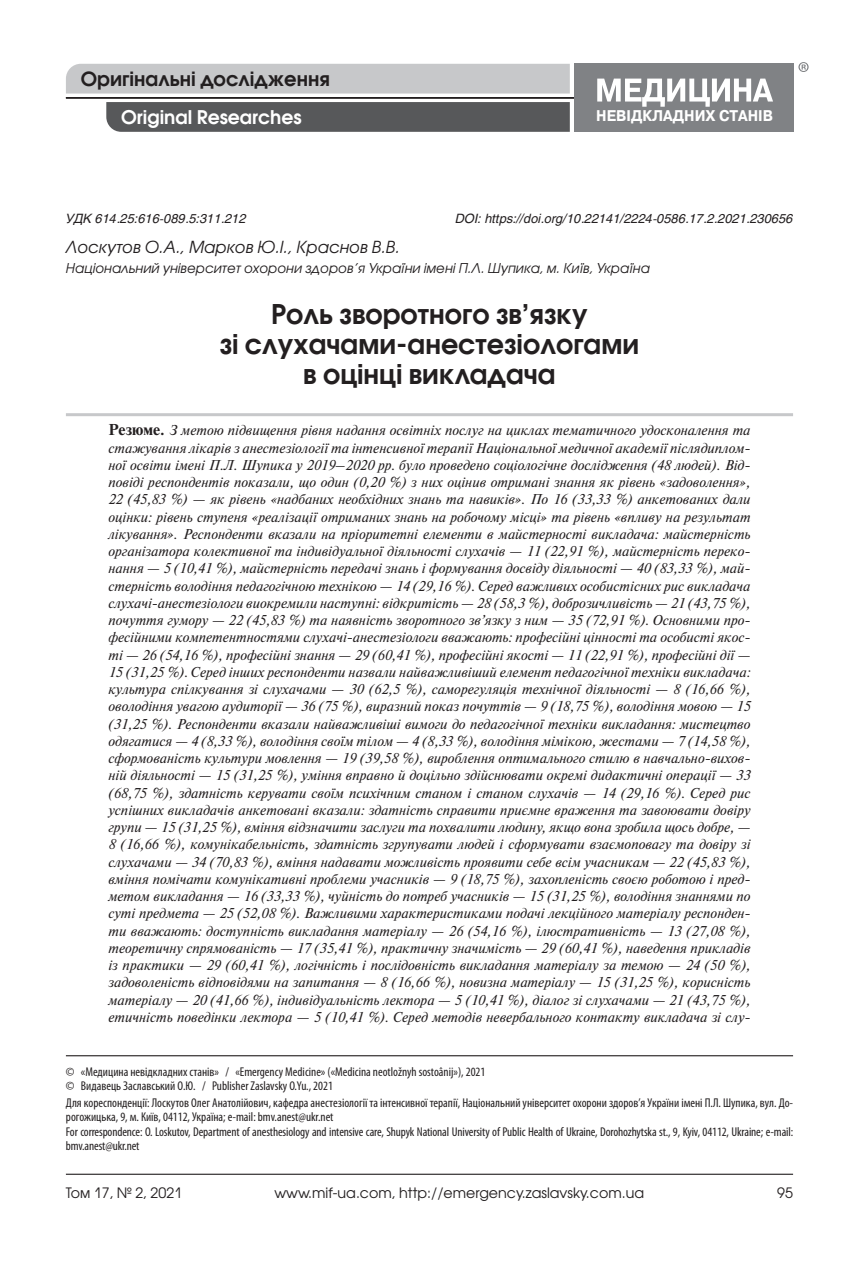
<style>
.page{position:relative;width:859px;height:1263px;background:#fff}
.page>*{position:absolute;margin:0;border:0;box-sizing:border-box;transform-origin:0 0}
.Заглавие{font:700 27px/30px "Avant Garde Gothic C";color:#231f20;text-align:center}
.t1{font:700 19.5px "Avant Garde Gothic C";color:#231f20}
.t2{font:700 18.75px "Avant Garde Gothic C";color:#fff}
.Автор{font:italic 16.5px "Avant Garde Gothic C";color:#231f20}
.t3{font:700 15.45px "Pragmatica";color:#fff;scale:.92 1}
.Резюме_верх{font:italic 14.25px/17.2px "Newton C";color:#231f20;text-align:justify}
.t4{font:14.25px "Avant Garde Gothic C";color:#231f20}
.Автор_II{font:italic 13.5px "Avant Garde Gothic C";color:#231f20}
.Для_кореспонденции{font:condensed 12.75px/13.5px "Myriad Pro";letter-spacing:-.005em;color:#231f20}
.Копирайт{font:condensed 12.75px "Myriad Pro";color:#231f20}
.УДК_DOI{font:italic 12.75px "Helios";color:#231f20}
.s1{font-weight:700;font-style:normal;font-size:15.75px}
</style>
<div class="page">
<hr style="left:66px;top:1174px;width:727px;height:1px;background:#231f20">
<div style="left:66px;top:64px;width:504px;height:30px;background:#c7c8ca"></div>
<hr style="left:66px;top:97px;width:510px;height:1px;background:#231f20">
<svg style="left:106px;top:102px;width:464px;height:30px;background:#595a5b"></svg>
<div style="left:574px;top:64px;width:219px;height:68px;background:#808285"></div>
<svg style="left:597px;top:79px;width:176px;height:28px"></svg>
<svg style="left:798px;top:62px;width:11px;height:10px"></svg>
<hr style="left:66px;top:1055px;width:727px;height:1px;background:#231f20">
<hr style="left:66px;top:413px;width:727px;height:3px;background:#c7c8ca">
<h2 class="t1" style="left:81px;top:67px;width:251px">Оригінальні дослідження</h2>
<h3 class="t2" style="left:121px;top:105px;width:182px">Original Researches</h3>
<p class="t3" style="left:596px;top:105px;width:194px">НЕВІДКЛАДНИХ СТАНІВ</p>
<p class="УДК_DOI" style="left:66px;top:211px;width:182px">УДК 614.25:616-089.5:311.212</p>
<p class="УДК_DOI" style="left:455px;top:211px;width:339px">DOI: https://doi.org/10.22141/2224-0586.17.2.2021.230656</p>
<p class="Автор" style="left:66px;top:238px;width:336px">Лоскутов О.А., Марков Ю.І., Краснов В.В.</p>
<p class="Автор_II" style="left:66px;top:260px;width:585px">Національний університет охорони здоров’я України імені П.Л. Шупика, м. Київ, Україна</p>
<p class="Заглавие" style="left:220px;top:299px;width:421px">Роль зворотного зв’язку<br>зі слухачами-анестезіологами в оцінці викладача</p>
<p class="Резюме_верх" style="left:108px;top:422px;width:644px"><span class="s1">Резюме.</span> З метою підвищення рівня надання освітніх послуг на циклах тематичного удосконалення та стажування лікарів з анестезіології та інтенсивної терапії Національної медичної академії післядиплом&shy;ної освіти імені П.Л. Шупика у 2019–2020 рр. було проведено соціологічне дослідження (48 людей). Від&shy;повіді респондентів показали, що один (0,20 %) з них оцінив отримані знання як рівень «задоволення», 22 (45,83 %) — як рівень «надбаних необхідних знань та навиків». По 16 (33,33 %) анкетованих дали оцінки: рівень ступеня «реалізації отриманих знань на робочому місці» та рівень «впливу на результат лікування». Респонденти вказали на пріоритетні елементи в майстерності викладача: майстерність організатора колективної та індивідуальної діяльності слухачів — 11 (22,91 %), майстерність переко&shy;нання — 5 (10,41 %), майстерність передачі знань і формування досвіду діяльності — 40 (83,33 %), май&shy;стерність володіння педагогічною технікою — 14 (29,16 %). Серед важливих особистісних рис викладача слухачі-анестезіологи виокремили наступні: відкритість — 28 (58,3 %), доброзичливість — 21 (43,75 %), почуття гумору — 22 (45,83 %) та наявність зворотного зв’язку з ним — 35 (72,91 %). Основними про&shy;фесійними компетентностями слухачі-анестезіологи вважають: професійні цінності та особисті якос&shy;ті — 26 (54,16 %), професійні знання — 29 (60,41 %), професійні якості — 11 (22,91 %), професійні дії — 15 (31,25 %). Серед інших респонденти назвали найважливіший елемент педагогічної техніки викладача: культура спілкування зі слухачами — 30 (62,5 %), саморегуляція технічної діяльності — 8 (16,66 %), оволодіння увагою аудиторії — 36 (75 %), виразний показ почуттів — 9 (18,75 %), володіння мовою — 15 (31,25 %). Респонденти вказали найважливіші вимоги до педагогічної техніки викладання: мистецтво одягатися — 4 (8,33 %), володіння своїм тілом — 4 (8,33 %), володіння мімікою, жестами — 7 (14,58 %), сформованість культури мовлення — 19 (39,58 %), вироблення оптимального стилю в навчально-вихов&shy;ній діяльності — 15 (31,25 %), уміння вправно й доцільно здійснювати окремі дидактичні операції — 33 (68,75 %), здатність керувати своїм психічним станом і станом слухачів — 14 (29,16 %). Серед рис успішних викладачів анкетовані вказали: здатність справити приємне враження та завоювати довіру групи — 15 (31,25 %), вміння відзначити заслуги та похвалити людину, якщо вона зробила щось добре, — 8 (16,66 %), комунікабельність, здатність згрупувати людей і сформувати взаємоповагу та довіру зі слухачами — 34 (70,83 %), вміння надавати можливість проявити себе всім учасникам — 22 (45,83 %), вміння помічати комунікативні проблеми учасників — 9 (18,75 %), захопленість своєю роботою і пред&shy;метом викладання — 16 (33,33 %), чуйність до потреб учасників — 15 (31,25 %), володіння знаннями по суті предмета — 25 (52,08 %). Важливими характеристиками подачі лекційного матеріалу респонден&shy;ти вважають: доступність викладання матеріалу — 26 (54,16 %), ілюстративність — 13 (27,08 %), теоретичну спрямованість — 17 (35,41 %), практичну значимість — 29 (60,41 %), наведення прикладів із практики — 29 (60,41 %), логічність і послідовність викладання матеріалу за темою — 24 (50 %), задоволеність відповідями на запитання — 8 (16,66 %), новизна матеріалу — 15 (31,25 %), корисність матеріалу — 20 (41,66 %), індивідуальність лектора — 5 (10,41 %), діалог зі слухачами — 21 (43,75 %), етичність поведінки лектора — 5 (10,41 %). Серед методів невербального контакту викладача зі слу-</p>
<p class="Копирайт" style="left:66px;top:1064px;width:421px">© «Медицина невідкладних станів» / «Emergency Medicine» («Medicina neotložnyh sostoânij»), 2021</p>
<p class="Копирайт" style="left:66px;top:1078px;width:268px">© Видавець Заславський О.Ю. / Publisher Zaslavsky O.Yu., 2021</p>
<p class="Для_кореспонденции" style="left:66px;top:1096px;width:729px">Для кореспонденції: Лоскутов Олег Анатолійович, кафедра анестезіології та інтенсивної терапії, Національний університет охорони здоров’я України імені П.Л. Шупика, вул. До&shy;рогожицька, 9, м. Київ, 04112, Україна; e-mail: bmv.anest@ukr.net</p>
<p class="Для_кореспонденции" style="left:66px;top:1125px;width:729px">For correspondence: O. Loskutov, Department of anesthesiology and intensive care, Shupyk National University of Public Health of Ukraine, Dorohozhytska st., 9, Kyiv, 04112, Ukraine; e-mail: bmv.anest@ukr.net</p>
<p class="t4" style="left:66px;top:1184px;width:118px">Том 17, № 2, 2021</p>
<p class="t4" style="left:274px;top:1184px;width:371px">www.mif-ua.com, http://emergency.zaslavsky.com.ua</p>
<p class="t4" style="left:777px;top:1184px;width:17px">95</p>
</div>
